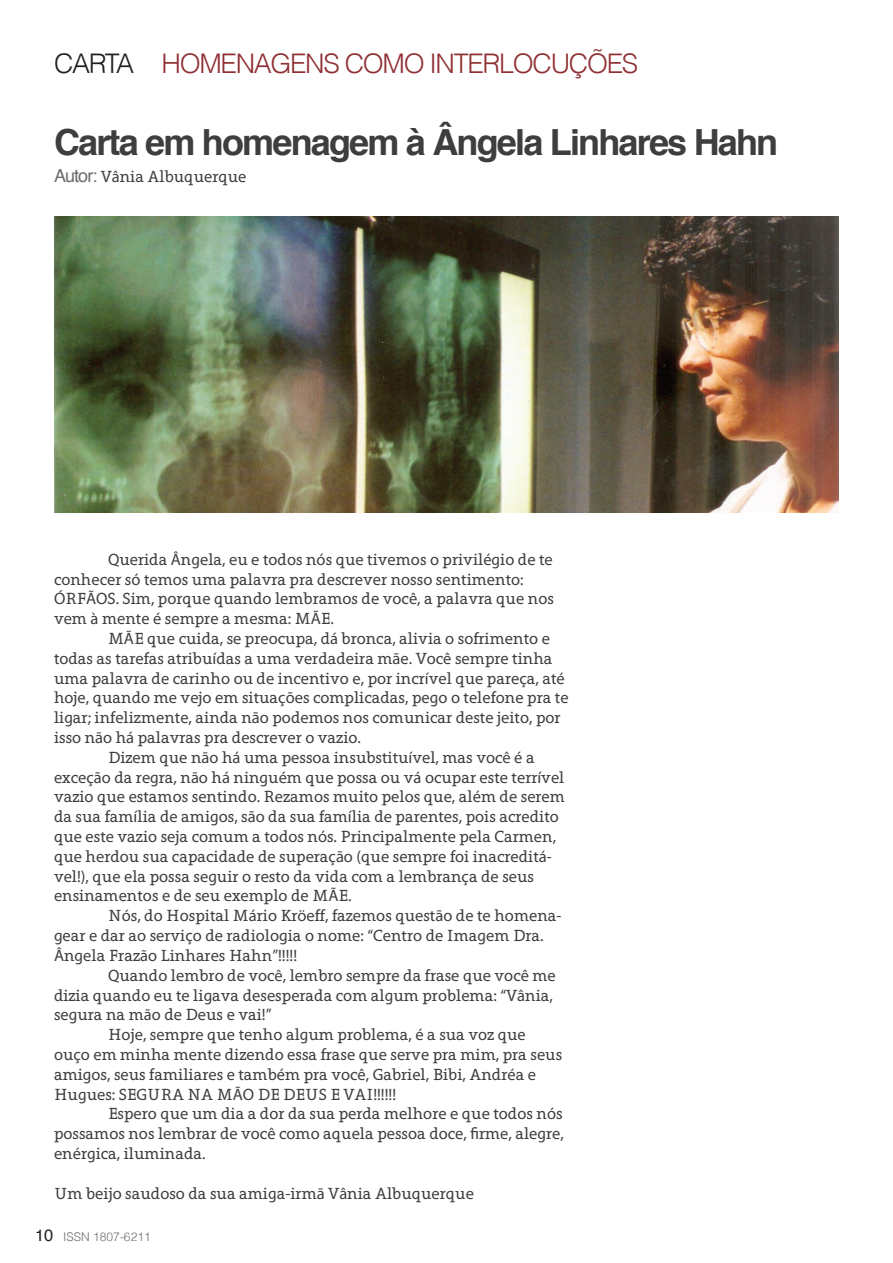
<style>
.page{position:relative;width:893px;height:1263px;background:#fff}
.page>*{position:absolute;margin:0;border:0;box-sizing:border-box;transform-origin:0 0}
.t1{font:700 36px "Helvetica";letter-spacing:-.05em;color:#3e3e3f}
.t2{font:300 27px "Helvetica";letter-spacing:-.05em;color:#8f2f33}
.t3{font:16.5px/19.8px "Grandesign Neue Serif";color:#3e3e3f}
.t4{font:300 12px "Helvetica";color:#6d6e71}
.s1{color:#231f20}
.s2{font-family:"Helvetica";font-size:18px;color:#6d6e71}
.s3{font-weight:400;font-size:16.5px;color:#231f20}
</style>
<div class="page">
<img style="left:55px;top:216px;width:783px;height:296px">
<h2 class="t2" style="left:54px;top:49px;width:586px"><span class="s1">CARTA</span> HOMENAGENS COMO INTERLOCUÇÕES</h2>
<h1 class="t1" style="left:54px;top:128px;width:726px">Carta em homenagem à Ângela Linhares Hahn</h1>
<p class="t3" style="left:54px;top:166px;width:194px"><span class="s2">Autor:</span> Vânia Albuquerque</p>
<p class="t3" style="left:54px;top:549px;width:501px;text-indent:54px">Querida Ângela, eu e todos nós que tivemos o privilégio de te conhecer só temos uma palavra pra descrever nosso sentimento:<br>ÓRFÃOS. Sim, porque quando lembramos de você, a palavra que nos vem à mente é sempre a mesma: MÃE.</p>
<p class="t3" style="left:108px;top:628px;width:443px">MÃE que cuida, se preocupa, dá bronca, alivia o sofrimento e</p>
<p class="t3" style="left:54px;top:648px;width:500px">todas as tarefas atribuídas a uma verdadeira mãe. Você sempre tinha</p>
<p class="t3" style="left:54px;top:668px;width:512px">uma palavra de carinho ou de incentivo e, por incrível que pareça, até</p>
<p class="t3" style="left:54px;top:688px;width:516px">hoje, quando me vejo em situações complicadas, pego o telefone pra te</p>
<p class="t3" style="left:54px;top:708px;width:508px">ligar; infelizmente, ainda não podemos nos comunicar deste jeito, por</p>
<p class="t3" style="left:54px;top:727px;width:308px">isso não há palavras pra descrever o vazio.</p>
<p class="t3" style="left:108px;top:747px;width:428px">Dizem que não há uma pessoa insubstituível, mas você é a</p>
<p class="t3" style="left:54px;top:767px;width:512px">exceção da regra, não há ninguém que possa ou vá ocupar este terrível</p>
<p class="t3" style="left:54px;top:787px;width:512px">vazio que estamos sentindo. Rezamos muito pelos que, além de serem</p>
<p class="t3" style="left:54px;top:807px;width:506px">da sua família de amigos, são da sua família de parentes, pois acredito</p>
<p class="t3" style="left:54px;top:826px;width:504px">que este vazio seja comum a todos nós. Principalmente pela Carmen,</p>
<p class="t3" style="left:54px;top:846px;width:499px">que herdou sua capacidade de superação (que sempre foi inacreditá-</p>
<p class="t3" style="left:54px;top:866px;width:482px">vel!), que ela possa seguir o resto da vida com a lembrança de seus</p>
<p class="t3" style="left:54px;top:886px;width:299px">ensinamentos e de seu exemplo de MÃE.</p>
<p class="t3" style="left:108px;top:906px;width:455px">Nós, do Hospital Mário Kröeff, fazemos questão de te homena-</p>
<p class="t3" style="left:54px;top:925px;width:491px">gear e dar ao serviço de radiologia o nome: “Centro de Imagem Dra.</p>
<p class="t3" style="left:54px;top:945px;width:245px">Ângela Frazão Linhares Hahn”!!!!!</p>
<p class="t3" style="left:108px;top:965px;width:449px">Quando lembro de você, lembro sempre da frase que você me</p>
<p class="t3" style="left:54px;top:985px;width:500px">dizia quando eu te ligava desesperada com algum problema: “Vânia,</p>
<p class="t3" style="left:54px;top:1005px;width:219px">segura na mão de Deus e vai!”</p>
<p class="t3" style="left:108px;top:1024px;width:419px">Hoje, sempre que tenho algum problema, é a sua voz que</p>
<p class="t3" style="left:54px;top:1044px;width:510px">ouço em minha mente dizendo essa frase que serve pra mim, pra seus</p>
<p class="t3" style="left:54px;top:1064px;width:484px">amigos, seus familiares e também pra você, Gabriel, Bibi, Andréa e</p>
<p class="t3" style="left:54px;top:1084px;width:344px">Hugues: SEGURA NA MÃO DE DEUS E VAI!!!!!!</p>
<p class="t3" style="left:108px;top:1104px;width:456px">Espero que um dia a dor da sua perda melhore e que todos nós</p>
<p class="t3" style="left:54px;top:1124px;width:511px">possamos nos lembrar de você como aquela pessoa doce, irme, alegre,</p>
<p class="t3" style="left:54px;top:1143px;width:153px">enérgica, iluminada.</p>
<p class="t3" style="left:54px;top:1183px;width:421px">Um beijo saudoso da sua amiga-irmã Vânia Albuquerque</p>
<p class="t4" style="left:35px;top:1230px;width:117px"><span class="s3">10</span> ISSN 1807-6211</p>
</div>
